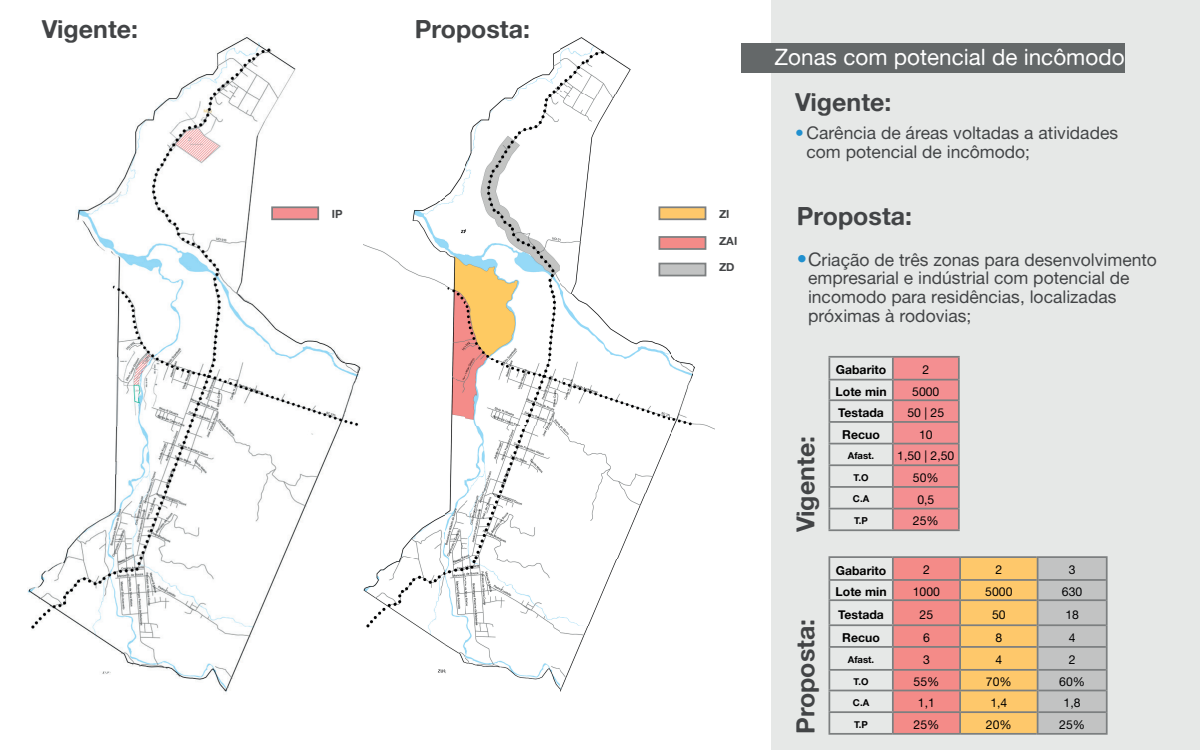
<style>
.page{position:relative;width:1200px;height:750px;background:#fff}
.page>*{position:absolute;margin:0;border:0;box-sizing:border-box;transform-origin:0 0}
.t1{font:25px "Alte Haas Grotesk Bold";color:#424446}
.t2{font:22.5px "Alte Haas Grotesk";color:#fff}
.t3{font:17.5px/18.8px "Alte Haas Grotesk";color:#424446}
.t4{font:12.25px "Alte Haas Grotesk";color:#000}
.t5{font:12.25px "Alte Haas Grotesk Bold";color:#000}
.t6{font:12.25px "Alte Haas Grotesk";color:#000001}
.t7{font:11.25px "Alte Haas Grotesk Bold";color:#424446}
.t8{font:9.56px "Alte Haas Grotesk Bold";color:#000001}
.s1{color:#2090cf}
.s2{font-size:20.62px;color:#2090cf}
.s3{font-size:18.75px}
</style>
<div class="page">
<img style="left:27px;top:36px;width:337px;height:656px">
<img style="left:693px;top:206px;width:21px;height:223px">
<img style="left:465px;top:37px;width:228px;height:655px">
<img style="left:364px;top:167px;width:101px;height:507px">
<div style="left:771px;top:0;width:429px;height:750px;background:#e6e8e7"></div>
<div style="left:894px;top:358px;width:64px;height:171px;background:#f48f91"></div>
<hr style="left:829px;top:356px;width:63px;height:2px;background:#7c7f80">
<hr style="left:829px;top:379px;width:63px;height:2px;background:#7c7f80">
<hr style="left:894px;top:379px;width:64px;height:2px;background:#7c7f80">
<hr style="left:829px;top:399px;width:63px;height:2px;background:#7c7f80">
<hr style="left:894px;top:399px;width:64px;height:2px;background:#7c7f80">
<hr style="left:829px;top:421px;width:63px;height:2px;background:#7c7f80">
<hr style="left:894px;top:421px;width:64px;height:2px;background:#7c7f80">
<hr style="left:829px;top:443px;width:63px;height:1px;background:#7c7f80">
<hr style="left:894px;top:443px;width:64px;height:1px;background:#7c7f80">
<hr style="left:829px;top:464px;width:63px;height:2px;background:#7c7f80">
<hr style="left:894px;top:464px;width:64px;height:2px;background:#7c7f80">
<hr style="left:829px;top:486px;width:63px;height:2px;background:#7c7f80">
<hr style="left:894px;top:486px;width:64px;height:2px;background:#7c7f80">
<hr style="left:829px;top:508px;width:63px;height:1px;background:#7c7f80">
<svg style="left:829px;top:358px;width:1px;height:171px"></svg>
<hr style="left:894px;top:508px;width:64px;height:1px;background:#7c7f80">
<hr style="left:829px;top:529px;width:63px;height:2px;background:#7c7f80">
<hr style="left:892px;top:356px;width:68px;height:2px;background:#7c7f80">
<hr style="left:892px;top:358px;width:2px;height:22px;background:#7c7f80">
<hr style="left:958px;top:358px;width:2px;height:22px;background:#7c7f80">
<hr style="left:892px;top:380px;width:2px;height:20px;background:#7c7f80">
<hr style="left:958px;top:380px;width:2px;height:20px;background:#7c7f80">
<hr style="left:892px;top:400px;width:2px;height:22px;background:#7c7f80">
<hr style="left:958px;top:400px;width:2px;height:22px;background:#7c7f80">
<hr style="left:892px;top:422px;width:2px;height:22px;background:#7c7f80">
<hr style="left:958px;top:422px;width:2px;height:22px;background:#7c7f80">
<hr style="left:892px;top:444px;width:2px;height:21px;background:#7c7f80">
<hr style="left:958px;top:444px;width:2px;height:21px;background:#7c7f80">
<hr style="left:892px;top:465px;width:2px;height:22px;background:#7c7f80">
<hr style="left:958px;top:465px;width:2px;height:22px;background:#7c7f80">
<hr style="left:892px;top:487px;width:2px;height:22px;background:#7c7f80">
<hr style="left:958px;top:487px;width:2px;height:22px;background:#7c7f80">
<hr style="left:892px;top:509px;width:2px;height:20px;background:#7c7f80">
<hr style="left:958px;top:509px;width:2px;height:20px;background:#7c7f80">
<hr style="left:892px;top:529px;width:68px;height:2px;background:#7c7f80">
<hr style="left:829px;top:556px;width:64px;height:2px;background:#7c7f80">
<hr style="left:893px;top:556px;width:67px;height:2px;background:#7c7f80">
<hr style="left:960px;top:556px;width:77px;height:2px;background:#7c7f80">
<hr style="left:829px;top:579px;width:64px;height:2px;background:#7c7f80">
<hr style="left:829px;top:599px;width:64px;height:2px;background:#7c7f80">
<hr style="left:829px;top:624px;width:64px;height:2px;background:#7c7f80">
<hr style="left:829px;top:646px;width:64px;height:2px;background:#7c7f80">
<hr style="left:829px;top:669px;width:64px;height:2px;background:#7c7f80">
<hr style="left:829px;top:690px;width:64px;height:1px;background:#7c7f80">
<hr style="left:829px;top:711px;width:64px;height:2px;background:#7c7f80">
<svg style="left:829px;top:558px;width:1px;height:175px"></svg>
<hr style="left:829px;top:733px;width:64px;height:2px;background:#7c7f80">
<hr style="left:893px;top:733px;width:67px;height:2px;background:#7c7f80">
<hr style="left:960px;top:733px;width:77px;height:2px;background:#7c7f80">
<hr style="left:1037px;top:556px;width:71px;height:2px;background:#7c7f80">
<hr style="left:1106px;top:558px;width:2px;height:22px;background:#7c7f80">
<hr style="left:1106px;top:580px;width:2px;height:20px;background:#7c7f80">
<hr style="left:1106px;top:600px;width:2px;height:25px;background:#7c7f80">
<hr style="left:1106px;top:625px;width:2px;height:22px;background:#7c7f80">
<hr style="left:1106px;top:647px;width:2px;height:23px;background:#7c7f80">
<hr style="left:1106px;top:670px;width:2px;height:21px;background:#7c7f80">
<hr style="left:1106px;top:691px;width:2px;height:21px;background:#7c7f80">
<svg style="left:892px;top:557px;width:215px;height:177px;background:#dcad8e"></svg>
<hr style="left:1106px;top:712px;width:2px;height:21px;background:#7c7f80">
<hr style="left:1037px;top:733px;width:71px;height:2px;background:#7c7f80">
<div style="left:659px;top:206px;width:47px;height:14px;background:#fec86b;border:2px solid #7c7f80"></div>
<div style="left:659px;top:236px;width:47px;height:14px;background:#f48b88;border:2px solid #7c7f80"></div>
<div style="left:659px;top:263px;width:47px;height:13px;background:#c2c3c3;border:2px solid #7c7f80"></div>
<div style="left:271px;top:206px;width:48px;height:14px;background:#f48f91;border:2px solid #7c7f80"></div>
<div style="left:741px;top:44px;width:384px;height:29px;background:#646869"></div>
<h1 class="t1" style="left:42px;top:14px;width:98px">Vigente:</h1>
<h1 class="t1" style="left:415px;top:14px;width:117px">Proposta:</h1>
<p class="t7" style="left:332px;top:207px;width:12px">IP</p>
<p class="t7" style="left:719px;top:207px;width:12px">ZI</p>
<p class="t7" style="left:719px;top:234px;width:20px">ZAI</p>
<p class="t7" style="left:719px;top:260px;width:17px">ZD</p>
<p class="t2" style="left:775px;top:44px;width:352px">Zonas com potencial de incômodo</p>
<h1 class="t1" style="left:795px;top:87px;width:98px">Vigente:</h1>
<p class="t3" style="left:806px;top:123px;width:313px;text-indent:-11px"><span class="s1">•</span> Carência de áreas voltadas a atividades com potencial de incômodo;</p>
<h1 class="t1" style="left:797px;top:201px;width:117px">Proposta:</h1>
<p class="t3" style="left:808px;top:250px;width:350px;text-indent:-11px"><span class="s2">•</span> <span class="s3">C</span>riação de três zonas para desenvolvimento empresarial e indústrial com potencial de incomodo para residências, localizadas próximas à rodovias;</p>
<h1 class="t1" style="left:790px;top:532px;width:98px;rotate:-90deg">Vigente:</h1>
<h1 class="t1" style="left:790px;top:734px;width:117px;rotate:-90deg">Proposta:</h1>
<p class="t5" style="left:836px;top:362px;width:52px">Gabarito</p>
<p class="t4" style="left:922px;top:362px;width:8px">2</p>
<p class="t5" style="left:836px;top:384px;width:53px">Lote min</p>
<p class="t4" style="left:912px;top:384px;width:29px">5000</p>
<p class="t5" style="left:838px;top:405px;width:47px">Testada</p>
<p class="t4" style="left:907px;top:405px;width:38px">50 | 25</p>
<p class="t5" style="left:842px;top:427px;width:39px">Recuo</p>
<p class="t4" style="left:919px;top:427px;width:15px">10</p>
<p class="t8" style="left:848px;top:450px;width:28px">Afast.</p>
<p class="t4" style="left:897px;top:449px;width:59px">1,50 | 2,50</p>
<p class="t8" style="left:854px;top:471px;width:16px">T.O</p>
<p class="t4" style="left:913px;top:470px;width:27px">50%</p>
<p class="t8" style="left:853px;top:493px;width:18px">C.A</p>
<p class="t4" style="left:917px;top:492px;width:19px">0,5</p>
<p class="t8" style="left:854px;top:515px;width:15px">T.P</p>
<p class="t4" style="left:913px;top:514px;width:27px">25%</p>
<p class="t5" style="left:836px;top:563px;width:52px">Gabarito</p>
<p class="t4" style="left:923px;top:563px;width:8px">2</p>
<p class="t4" style="left:995px;top:563px;width:8px">2</p>
<p class="t6" style="left:1069px;top:563px;width:8px">3</p>
<p class="t5" style="left:836px;top:584px;width:53px">Lote min</p>
<p class="t4" style="left:913px;top:584px;width:29px">1000</p>
<p class="t4" style="left:985px;top:584px;width:29px">5000</p>
<p class="t6" style="left:1062px;top:584px;width:22px">630</p>
<p class="t5" style="left:838px;top:607px;width:47px">Testada</p>
<p class="t4" style="left:920px;top:607px;width:15px">25</p>
<p class="t4" style="left:992px;top:607px;width:15px">50</p>
<p class="t6" style="left:1065px;top:607px;width:15px">18</p>
<p class="t5" style="left:842px;top:630px;width:39px">Recuo</p>
<p class="t4" style="left:923px;top:630px;width:8px">6</p>
<p class="t4" style="left:995px;top:630px;width:8px">8</p>
<p class="t6" style="left:1069px;top:630px;width:8px">4</p>
<p class="t8" style="left:848px;top:654px;width:28px">Afast.</p>
<p class="t4" style="left:923px;top:653px;width:8px">3</p>
<p class="t4" style="left:995px;top:653px;width:8px">4</p>
<p class="t6" style="left:1069px;top:653px;width:8px">2</p>
<p class="t8" style="left:854px;top:676px;width:16px">T.O</p>
<p class="t4" style="left:914px;top:674px;width:27px">55%</p>
<p class="t4" style="left:986px;top:674px;width:27px">70%</p>
<p class="t6" style="left:1059px;top:674px;width:27px">60%</p>
<p class="t8" style="left:853px;top:697px;width:18px">C.A</p>
<p class="t4" style="left:918px;top:696px;width:19px">1,1</p>
<p class="t4" style="left:990px;top:696px;width:19px">1,4</p>
<p class="t6" style="left:1064px;top:696px;width:19px">1,8</p>
<p class="t8" style="left:854px;top:718px;width:15px">T.P</p>
<p class="t4" style="left:914px;top:717px;width:27px">25%</p>
<p class="t4" style="left:986px;top:717px;width:27px">20%</p>
<p class="t6" style="left:1059px;top:717px;width:27px">25%</p>
</div>
